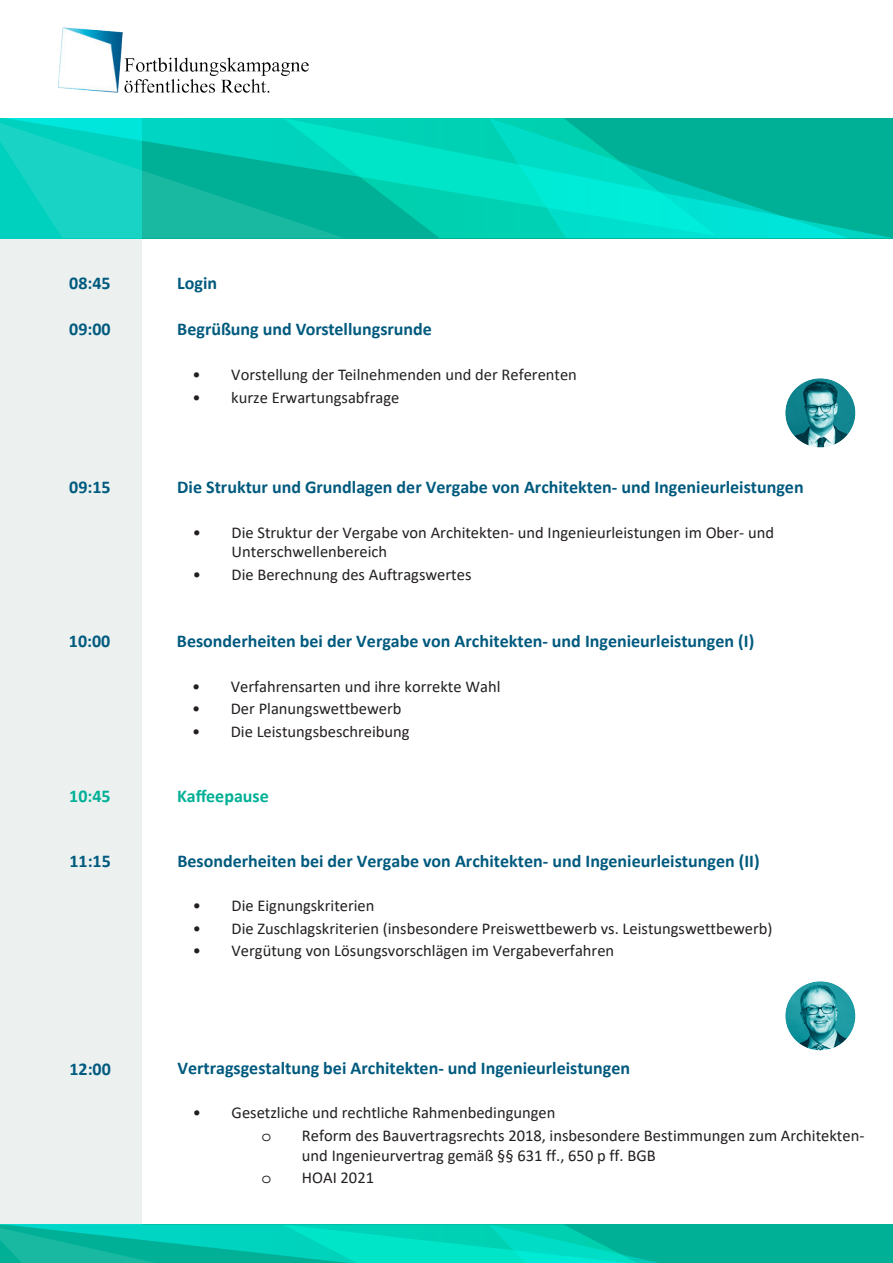
<style>
.page{position:relative;width:893px;height:1263px;background:#fff}
.page>*{position:absolute;margin:0;border:0;box-sizing:border-box;transform-origin:0 0}
.t1{font:700 18px "Calibri";color:#005a7e}
.t2{font:700 18px "Calibri";color:#00b096}
.t3{font:16.5px/19.8px "Calibri";color:#231f20}
.t4{font:16.5px "Courier Std";color:#231f20}
</style>
<div class="page">
<svg style="left:0;top:1224px;width:893px;height:39px"></svg>
<div style="left:0;top:118px;width:142px;height:1106px;background:#ecf1f0"></div>
<svg style="left:345px;top:118px;width:548px;height:120px"></svg>
<svg style="left:489px;top:118px;width:359px;height:120px"></svg>
<svg style="left:0;top:118px;width:345px;height:120px"></svg>
<img style="left:58px;top:27px;width:251px;height:66px">
<img style="left:785px;top:378px;width:71px;height:70px">
<img style="left:785px;top:981px;width:71px;height:70px">
<p class="t1" style="left:69px;top:271px;width:43px">08:45</p>
<p class="t1" style="left:177px;top:271px;width:41px">Login</p>
<p class="t1" style="left:69px;top:318px;width:43px">09:00</p>
<p class="t1" style="left:177px;top:318px;width:256px">Begrüßung und Vorstellungsrunde</p>
<p class="t3" style="left:193px;top:365px;width:386px">• Vorstellung der Teilnehmenden und der Referenten</p>
<p class="t3" style="left:193px;top:387px;width:208px">• kurze Erwartungsabfrage</p>
<p class="t1" style="left:69px;top:475px;width:43px">09:15</p>
<p class="t1" style="left:177px;top:474px;width:628px">Die Struktur und Grundlagen der Vergabe von Architekten- und Ingenieurleistungen</p>
<p class="t3" style="left:232px;top:522px;width:544px;text-indent:-39px">• Die Struktur der Vergabe von Architekten- und Ingenieurleistungen im Ober- und<br>Unterschwellenbereich</p>
<p class="t3" style="left:193px;top:565px;width:280px">• Die Berechnung des Auftragswertes</p>
<p class="t1" style="left:69px;top:628px;width:43px">10:00</p>
<p class="t1" style="left:177px;top:628px;width:579px">Besonderheiten bei der Vergabe von Architekten- und Ingenieurleistungen (I)</p>
<p class="t3" style="left:192px;top:676px;width:310px">• Verfahrensarten und ihre korrekte Wahl</p>
<p class="t3" style="left:192px;top:699px;width:211px">• Der Planungswettbewerb</p>
<p class="t3" style="left:192px;top:721px;width:219px">• Die Leistungsbeschreibung</p>
<p class="t2" style="left:69px;top:784px;width:43px">10:45</p>
<p class="t2" style="left:177px;top:784px;width:93px">Kaffeepause</p>
<p class="t1" style="left:69px;top:848px;width:43px">11:15</p>
<p class="t1" style="left:177px;top:848px;width:584px">Besonderheiten bei der Vergabe von Architekten- und Ingenieurleistungen (II)</p>
<p class="t3" style="left:193px;top:896px;width:183px">• Die Eignungskriterien</p>
<p class="t3" style="left:193px;top:918px;width:581px">• Die Zuschlagskriterien (insbesondere Preiswettbewerb vs. Leistungswettbewerb)</p>
<p class="t3" style="left:193px;top:941px;width:423px">• Vergütung von Lösungsvorschlägen im Vergabeverfahren</p>
<p class="t1" style="left:69px;top:1056px;width:43px">12:00</p>
<p class="t1" style="left:177px;top:1055px;width:454px">Vertragsgestaltung bei Architekten- und Ingenieurleistungen</p>
<p class="t3" style="left:193px;top:1103px;width:364px">• Gesetzliche und rechtliche Rahmenbedingungen</p>
<p class="t4" style="left:262px;top:1127px;width:11px">o</p>
<p class="t3" style="left:302px;top:1125px;width:564px">Reform des Bauvertragsrechts 2018, insbesondere Bestimmungen zum Architekten&shy;und Ingenieurvertrag gemäß §§ 631 ff., 650 p ff. BGB</p>
<p class="t4" style="left:262px;top:1169px;width:11px">o</p>
<p class="t3" style="left:302px;top:1167px;width:74px">HOAI 2021</p>
</div>
